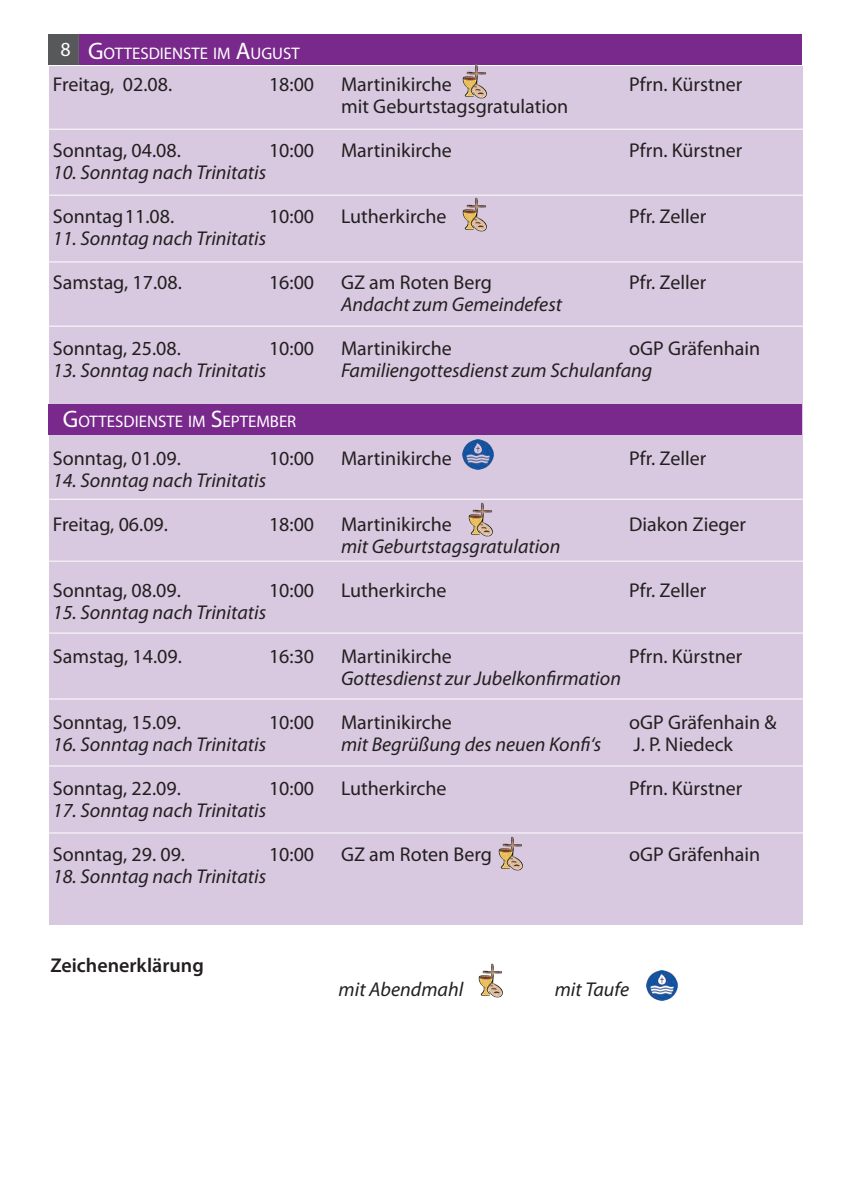
<style>
.page{position:relative;width:851px;height:1202px;background:#fff}
.page>*{position:absolute;margin:0;border:0;box-sizing:border-box;transform-origin:0 0}
.t1{font:20px "Myriad Pro";color:#231f20}
.t2{font:italic 20px "Myriad Pro";color:#231f20}
.t3{font:600 20px "Myriad Pro";color:#231f20}
.t4{font:16.8px "Myriad Pro";color:#fff}
.s1{font-size:24px}
</style>
<div class="page">
<div style="left:48px;top:34px;width:31px;height:31px;background:#57585a"></div>
<div style="left:80px;top:34px;width:722px;height:31px;background:#79298b"></div>
<div style="left:49px;top:66px;width:753px;height:858px;background:#d8c9e0"></div>
<div style="left:49px;top:404px;width:752px;height:30px;background:#79298b"></div>
<hr style="left:41px;top:129px;width:769px;height:1px;background:#fff">
<hr style="left:41px;top:326px;width:767px;height:1px;background:#fff">
<hr style="left:44px;top:633px;width:767px;height:1px;background:#fff">
<img style="left:462px;top:65px;width:25px;height:34px">
<img style="left:468px;top:502px;width:25px;height:34px">
<hr style="left:42px;top:832px;width:767px;height:1px;background:#fff">
<img style="left:478px;top:964px;width:25px;height:34px">
<img style="left:646px;top:970px;width:31px;height:30px">
<hr style="left:41px;top:195px;width:767px;height:1px;background:#fff">
<hr style="left:49px;top:765px;width:767px;height:1px;background:#fff">
<hr style="left:42px;top:499px;width:767px;height:1px;background:#fff">
<hr style="left:46px;top:261px;width:767px;height:1px;background:#fff">
<hr style="left:39px;top:698px;width:767px;height:1px;background:#fff">
<hr style="left:39px;top:561px;width:767px;height:1px;background:#fff">
<img style="left:498px;top:836px;width:25px;height:34px">
<img style="left:462px;top:197px;width:25px;height:35px">
<img style="left:462px;top:440px;width:31px;height:30px">
<p class="t4" style="left:60px;top:43px;width:241px"><sup>8</sup> <span class="s1">G</span>OTTESDIENSTE IM <span class="s1">A</span>UGUST</p>
<p class="t1" style="left:53px;top:72px;width:121px">Freitag, 02.08.</p>
<p class="t1" style="left:269px;top:72px;width:47px">18:00</p>
<p class="t1" style="left:341px;top:72px;width:112px">Martinikirche</p>
<p class="t1" style="left:629px;top:72px;width:115px">Pfrn. Kürstner</p>
<p class="t1" style="left:341px;top:94px;width:228px">mit Geburtstagsgratulation</p>
<p class="t1" style="left:53px;top:138px;width:129px">Sonntag, 04.08.</p>
<p class="t1" style="left:269px;top:138px;width:47px">10:00</p>
<p class="t1" style="left:341px;top:138px;width:112px">Martinikirche</p>
<p class="t1" style="left:629px;top:138px;width:115px">Pfrn. Kürstner</p>
<p class="t2" style="left:53px;top:160px;width:215px">10. Sonntag nach Trinitatis</p>
<p class="t1" style="left:53px;top:204px;width:123px">Sonntag11.08.</p>
<p class="t1" style="left:269px;top:204px;width:47px">10:00</p>
<p class="t1" style="left:341px;top:204px;width:107px">Lutherkirche</p>
<p class="t1" style="left:629px;top:204px;width:79px">Pfr. Zeller</p>
<p class="t2" style="left:53px;top:226px;width:215px">11. Sonntag nach Trinitatis</p>
<p class="t1" style="left:53px;top:270px;width:131px">Samstag, 17.08.</p>
<p class="t1" style="left:269px;top:270px;width:47px">16:00</p>
<p class="t1" style="left:341px;top:270px;width:152px">GZ am Roten Berg</p>
<p class="t1" style="left:629px;top:270px;width:79px">Pfr. Zeller</p>
<p class="t2" style="left:341px;top:292px;width:222px">Andacht zum Gemeindefest</p>
<p class="t1" style="left:53px;top:336px;width:129px">Sonntag, 25.08.</p>
<p class="t1" style="left:269px;top:336px;width:47px">10:00</p>
<p class="t1" style="left:341px;top:336px;width:112px">Martinikirche</p>
<p class="t1" style="left:629px;top:336px;width:133px">oGP Gräfenhain</p>
<p class="t2" style="left:53px;top:358px;width:215px">13. Sonntag nach Trinitatis</p>
<p class="t2" style="left:341px;top:358px;width:313px">Familiengottesdienst zum Schulanfang</p>
<p class="t4" style="left:63px;top:411px;width:235px"><span class="s1">G</span>OTTESDIENSTE IM <span class="s1">S</span>EPTEMBER</p>
<p class="t1" style="left:53px;top:446px;width:129px">Sonntag, 01.09.</p>
<p class="t1" style="left:269px;top:446px;width:47px">10:00</p>
<p class="t1" style="left:341px;top:446px;width:112px">Martinikirche</p>
<p class="t1" style="left:629px;top:446px;width:79px">Pfr. Zeller</p>
<p class="t2" style="left:53px;top:468px;width:215px">14. Sonntag nach Trinitatis</p>
<p class="t1" style="left:53px;top:512px;width:117px">Freitag, 06.09.</p>
<p class="t1" style="left:269px;top:512px;width:47px">18:00</p>
<p class="t1" style="left:341px;top:512px;width:112px">Martinikirche</p>
<p class="t1" style="left:629px;top:512px;width:118px">Diakon Zieger</p>
<p class="t2" style="left:341px;top:534px;width:221px">mit Geburtstagsgratulation</p>
<p class="t1" style="left:53px;top:578px;width:129px">Sonntag, 08.09.</p>
<p class="t1" style="left:269px;top:578px;width:47px">10:00</p>
<p class="t1" style="left:341px;top:578px;width:107px">Lutherkirche</p>
<p class="t1" style="left:629px;top:578px;width:79px">Pfr. Zeller</p>
<p class="t2" style="left:53px;top:600px;width:215px">15. Sonntag nach Trinitatis</p>
<p class="t1" style="left:53px;top:644px;width:130px">Samstag, 14.09.</p>
<p class="t1" style="left:269px;top:644px;width:47px">16:30</p>
<p class="t1" style="left:341px;top:644px;width:112px">Martinikirche</p>
<p class="t1" style="left:629px;top:644px;width:115px">Pfrn. Kürstner</p>
<p class="t2" style="left:341px;top:666px;width:281px">Gottesdienst zur Jubelkonfirmation</p>
<p class="t1" style="left:53px;top:710px;width:129px">Sonntag, 15.09.</p>
<p class="t1" style="left:269px;top:710px;width:47px">10:00</p>
<p class="t1" style="left:341px;top:710px;width:112px">Martinikirche</p>
<p class="t1" style="left:629px;top:710px;width:149px">oGP Gräfenhain &amp;</p>
<p class="t2" style="left:53px;top:732px;width:215px">16. Sonntag nach Trinitatis</p>
<p class="t2" style="left:341px;top:732px;width:261px">mit Begrüßung des neuen Konfi‘s</p>
<p class="t1" style="left:633px;top:732px;width:101px">J. P. Niedeck</p>
<p class="t1" style="left:53px;top:776px;width:129px">Sonntag, 22.09.</p>
<p class="t1" style="left:269px;top:776px;width:47px">10:00</p>
<p class="t1" style="left:341px;top:776px;width:107px">Lutherkirche</p>
<p class="t1" style="left:629px;top:776px;width:115px">Pfrn. Kürstner</p>
<p class="t2" style="left:53px;top:798px;width:215px">17. Sonntag nach Trinitatis</p>
<p class="t1" style="left:53px;top:842px;width:134px">Sonntag, 29. 09.</p>
<p class="t1" style="left:269px;top:842px;width:47px">10:00</p>
<p class="t1" style="left:341px;top:842px;width:152px">GZ am Roten Berg</p>
<p class="t1" style="left:629px;top:842px;width:133px">oGP Gräfenhain</p>
<p class="t2" style="left:53px;top:864px;width:215px">18. Sonntag nach Trinitatis</p>
<p class="t3" style="left:50px;top:953px;width:155px">Zeichenerklärung</p>
<p class="t2" style="left:338px;top:977px;width:126px">mit Abendmahl</p>
<p class="t2" style="left:554px;top:977px;width:76px">mit Taufe</p>
</div>
